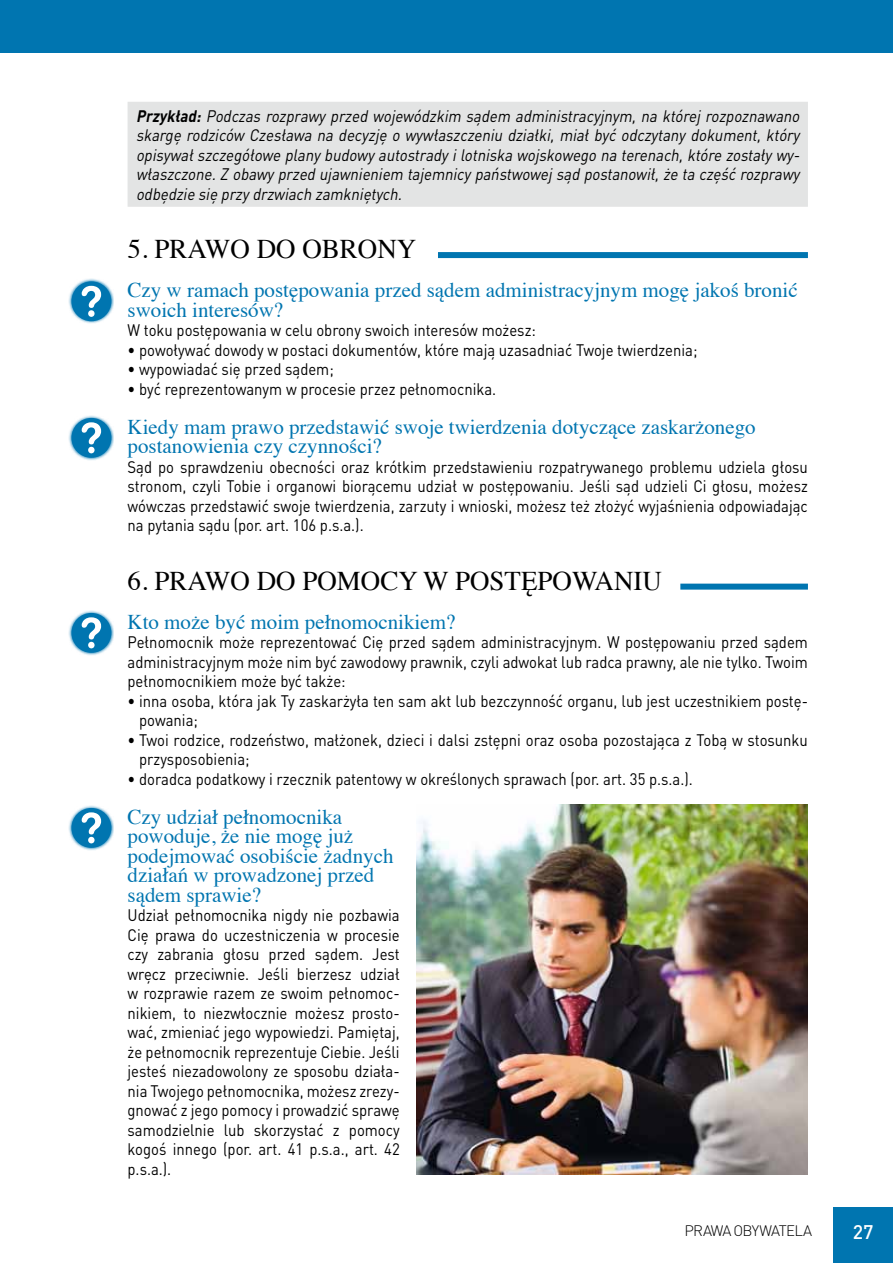
<style>
.page{position:relative;width:893px;height:1263px;background:#fff}
.page>*{position:absolute;margin:0;border:0;box-sizing:border-box;transform-origin:0 0}
.t1{font:27px "Times";color:#000}
.t2{font:21px/19.5px "Times";color:#0075b0}
.t3{font:500 19.5px "DIN Pro";color:#fff}
.t4{font:16.5px/19.5px "DIN Pro";color:#000;text-align:justify;scale:.9 1}
.t5{font:italic 16.5px/19.5px "DIN Pro";color:#000;text-align:justify;scale:.9 1}
.t6{font:300 15px "DIN Pro";letter-spacing:-.05em;color:#000}
.s1{font-weight:700}
</style>
<div class="page">
<div style="left:833px;top:1208px;width:60px;height:55px;background:#0075b0"></div>
<div style="left:0;top:0;width:893px;height:53px;background:#0075b0"></div>
<div style="left:128px;top:102px;width:680px;height:105px;background:#e3e4e4"></div>
<div style="left:438px;top:252px;width:370px;height:6px;background:#0075b0"></div>
<div style="left:680px;top:584px;width:128px;height:6px;background:#0075b0"></div>
<svg style="left:68px;top:278px;width:46px;height:46px"></svg>
<div style="left:71px;top:281px;width:40px;height:40px;background:#0075b0;border-radius:50%"></div>
<div style="left:79px;top:283px;width:25px;height:37px;background:#0075b0"></div>
<svg style="left:82px;top:286px;width:19px;height:31px"></svg>
<svg style="left:68px;top:415px;width:46px;height:46px"></svg>
<div style="left:71px;top:418px;width:40px;height:40px;background:#0075b0;border-radius:50%"></div>
<div style="left:79px;top:419px;width:25px;height:37px;background:#0075b0"></div>
<svg style="left:82px;top:422px;width:19px;height:31px"></svg>
<svg style="left:68px;top:610px;width:46px;height:46px"></svg>
<div style="left:71px;top:613px;width:40px;height:40px;background:#0075b0;border-radius:50%"></div>
<div style="left:79px;top:614px;width:25px;height:37px;background:#0075b0"></div>
<svg style="left:82px;top:617px;width:19px;height:31px"></svg>
<svg style="left:68px;top:805px;width:46px;height:46px"></svg>
<div style="left:71px;top:808px;width:40px;height:40px;background:#0075b0;border-radius:50%"></div>
<div style="left:79px;top:809px;width:25px;height:37px;background:#0075b0"></div>
<svg style="left:82px;top:812px;width:19px;height:31px"></svg>
<img style="left:417px;top:804px;width:391px;height:370px">
<p class="t5" style="left:136px;top:105px;width:743px"><span class="s1">Przykład:</span> Podczas rozprawy przed wojewódzkim sądem administracyj nym, na której rozpoznawano skargę rodziców Czesława na decyzję o wywłaszczeniu działki, miał być odczytany dokument, który opisywałszczegółowe planybudowyautostradyilotniska wojskowego na terenach,które zostaływy&shy;właszczone.Z obawyprzed ujawnieniem tajemnicypaństwowej sąd postanowił,że ta część rozprawy odbędzie się przydrzwiach zamkniętych.</p>
<h1 class="t1" style="left:128px;top:224px;width:290px">5. PRAWO DO OBRONY</h1>
<p class="t2" style="left:128px;top:278px;width:672px">Czy w ramach postępowania przed sądem administracyjnym mogę jakoś bronić swoich interesów?</p>
<p class="t4" style="left:128px;top:320px;width:455px">W toku postępowania w celu obrony swoich interesów możesz:</p>
<p class="t4" style="left:128px;top:339px;width:635px">• powoływać dowody w postaci dokumentów, które mają uzasadniać Twoje twierdzenia;</p>
<p class="t4" style="left:128px;top:359px;width:231px">• wypowiadać się przed sądem;</p>
<p class="t4" style="left:128px;top:378px;width:411px">• być reprezentowanym w procesie przez pełnomocnika.</p>
<p class="t2" style="left:128px;top:415px;width:630px">Kiedy mam prawo przedstawić swoje twierdzenia dotyczące zaskarżonego postanowienia czy czynności?</p>
<p class="t4" style="left:128px;top:456px;width:757px">Sąd po sprawdzeniu obecności oraz krótkim przedstawieniu rozpatrywanego problemu udziela głosu stronom, czyli Tobie i organowi biorącemu udział w postępowaniu. Jeśli sąd udzieli Ci głosu, możesz wówczas przedstawić swoje twierdzenia, zarzuty i wnioski, możesz też złożyć wyjaśnienia odpowiadając na pytania sądu (por. art. 106 p.s.a.).</p>
<h1 class="t1" style="left:128px;top:555px;width:536px">6. PRAWO DO POMOCY W POSTĘPOWANIU</h1>
<p class="t2" style="left:128px;top:610px;width:329px">Kto może być moim pełnomocnikiem?</p>
<p class="t4" style="left:128px;top:632px;width:757px">Pełnomocnik może reprezentować Cię przed sądem administracyjnym. W postępowaniu przed sądem administracyjnym może nim być zawodowy prawnik, czyli adwokat lub radca prawny, ale nie tylko. Twoim pełnomocnikiem może być także:</p>
<p class="t4" style="left:139px;top:690px;width:745px;text-indent:-12px">• inna osoba, która jak Ty zaskarżyła ten sam akt lub bezczynność organu, lub jest uczestnikiem postę&shy;powania;</p>
<p class="t4" style="left:139px;top:729px;width:744px;text-indent:-12px">• Twoi rodzice, rodzeństwo, małżonek, dzieci i dalsi zstępni oraz osoba pozostająca z Tobą w stosunku przysposobienia;</p>
<p class="t4" style="left:128px;top:768px;width:630px">• doradca podatkowy i rzecznik patentowy w określonych sprawach (por. art. 35 p.s.a.).</p>
<p class="t2" style="left:128px;top:805px;width:267px">Czy udział pełnomocnika powoduje, że nie mogę już podejmować osobiście żadnych działań w prowadzonej przed sądem sprawie?</p>
<p class="t4" style="left:128px;top:905px;width:304px">Udział pełnomocnika nigdy nie pozbawia Cię prawa do uczestniczenia w procesie czy zabrania głosu przed sądem. Jest wręcz przeciwnie. Jeśli bierzesz udział w rozprawie razem ze swoim pełnomoc&shy;nikiem, to niezwłocznie możesz prosto&shy;wać, zmieniać jego wypowiedzi. Pamiętaj, że pełnomocnik reprezentuje Ciebie. Jeśli jesteś niezadowolony ze sposobu działa&shy;nia Twojego pełnomocnika, możesz zrezy&shy;gnować z jego pomocy i prowadzić sprawę samodzielnie lub skorzystać z pomocy kogoś innego (por. art. 41 p.s.a., art. 42 p.s.a.).</p>
<p class="t6" style="left:684px;top:1220px;width:129px">PRAWA OBYWATELA</p>
<p class="t3" style="left:853px;top:1219px;width:22px">27</p>
</div>
